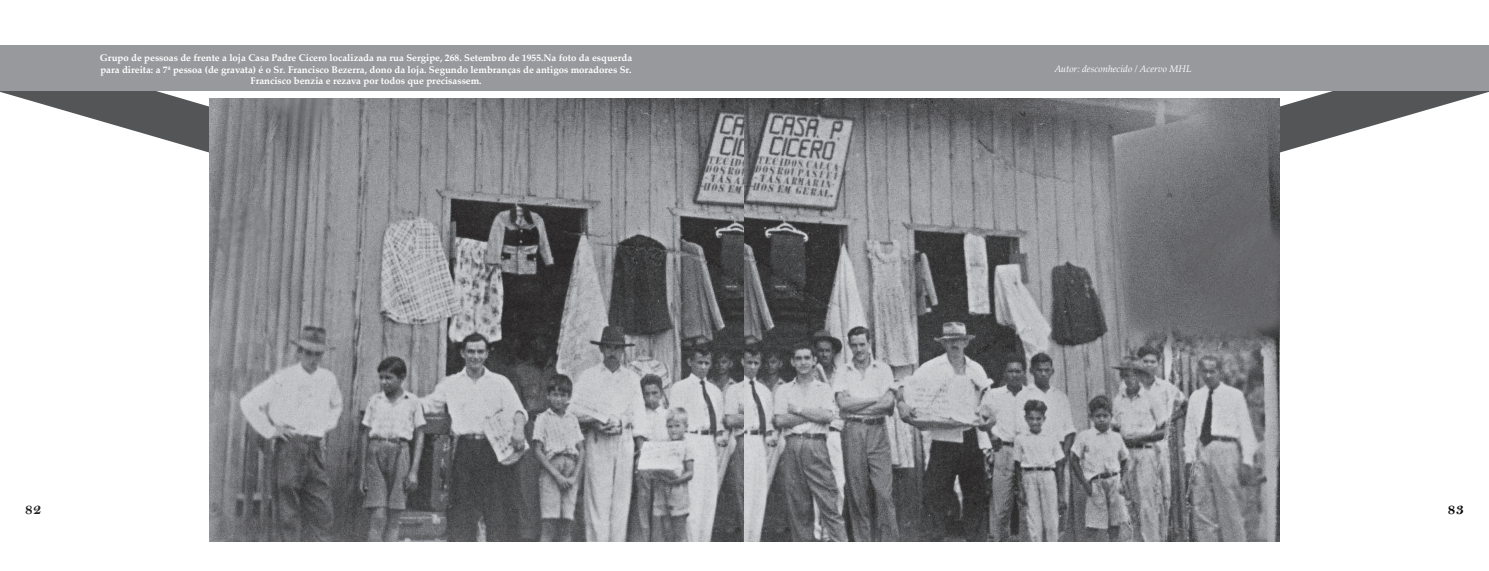
<style>
.page{position:relative;width:1489px;height:571px;background:#fff}
.page>*{position:absolute;margin:0;border:0;box-sizing:border-box;transform-origin:0 0}
.t1{font:15.75px "Bell MT Bold";color:#231f20}
.t2{font:15.75px "Bell MT Bold";color:#040503}
.t3{font:700 9.62px/11.5px "Palatino Linotype";color:#fff;text-align:center}
.t4{font:italic 9.62px "Palatino Linotype";color:#fff}
</style>
<div class="page">
<svg style="left:0;top:91px;width:210px;height:168px"></svg>
<svg style="left:1278px;top:91px;width:210px;height:168px"></svg>
<div style="left:0;top:45px;width:744px;height:46px;background:#97999c"></div>
<div style="left:744px;top:45px;width:744px;height:46px;background:#97999c"></div>
<img style="left:210px;top:98px;width:1068px;height:443px">
<p class="t3" style="left:100px;top:52px;width:533px">Grupo de pessoas de frente a loja Casa Padre Cícero localizada na rua Sergipe, 268. Setembro de 1955.Na foto da esquerda para direita: a 7ª pessoa (de gravata) é o Sr. Francisco Bezerra, dono da loja. Segundo lembranças de antigos moradores Sr.<br>Francisco benzia e rezava por todos que precisassem.</p>
<p class="t4" style="left:1054px;top:62px;width:138px">Autor: desconhecido / Acervo MHL</p>
<h1 class="t1" style="left:25px;top:500px;width:18px">82</h1>
<h1 class="t2" style="left:1447px;top:500px;width:18px">83</h1>
</div>
